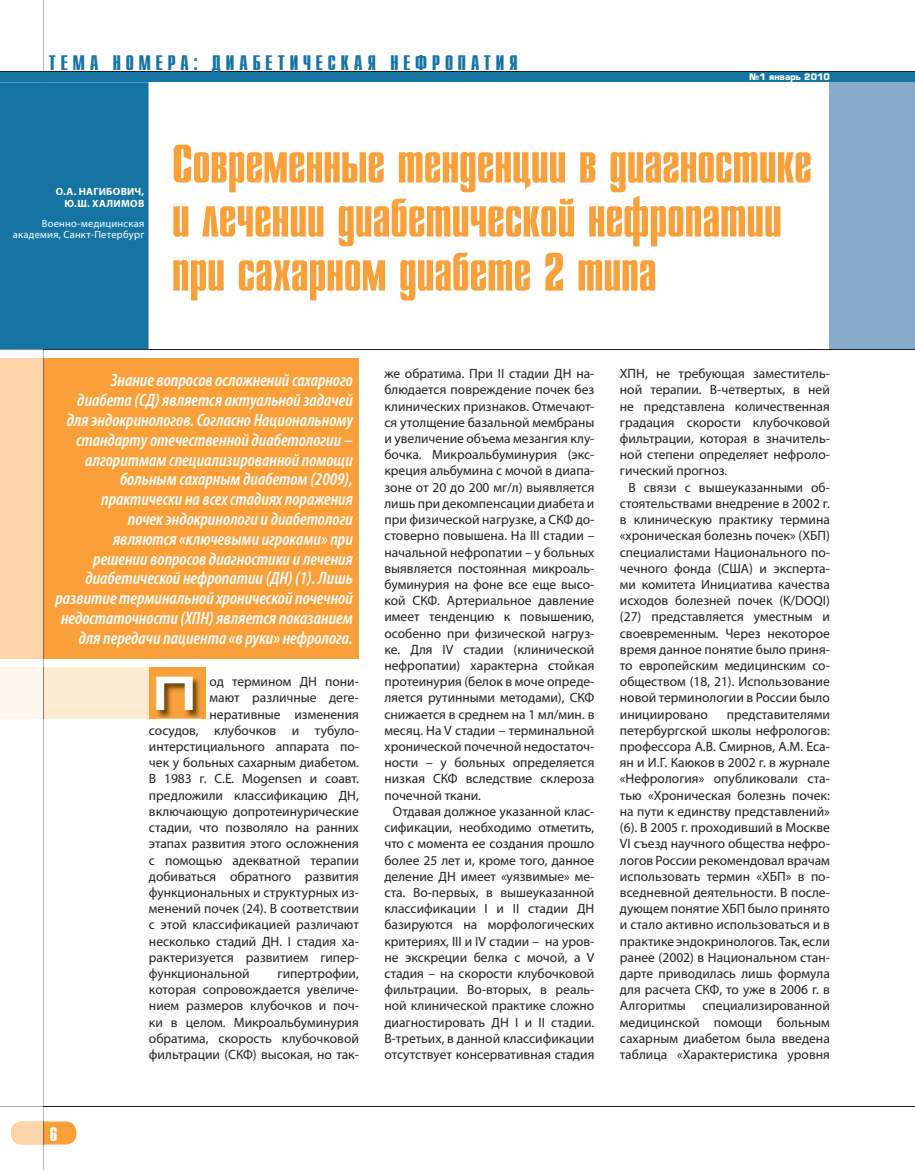
<style>
.page{position:relative;width:915px;height:1170px;background:#fff}
.page>*{position:absolute;margin:0;border:0;box-sizing:border-box;transform-origin:0 0}
.t1{font:54px/54px "Star C";color:#f9a03a}
.t2{font:700 48px "Europe Ext";color:#fff}
.t3{font:21px "Star C";letter-spacing:.235em;color:#1574a2}
.t4{font:19.5px "Star C";color:#fff}
.t5{font:italic 600 condensed 18px/19.8px "Myriad Pro";color:#fff;text-align:right}
.t6{font:13.5px/16.2px "Myriad Pro";color:#231f20;text-align:justify}
.t7{font:10.5px/11.6px "Myriad Pro";letter-spacing:.025em;color:#fff;text-align:right}
.t8{font:700 10.5px/11.6px "Myriad Pro";letter-spacing:.025em;color:#fff;text-align:right}
.t9{font:700 8.85px "Europe";color:#fff}
</style>
<div class="page">
<hr style="left:0;top:1105px;width:914px;height:1px;background:#231f20">
<div style="left:829px;top:81px;width:85px;height:269px;background:#86aaca"></div>
<div style="left:11px;top:1121px;width:65px;height:23px;background:#f9a03a;border-radius:11px"></div>
<hr style="left:0;top:349px;width:914px;height:1px;background:#231f20">
<div style="left:0;top:358px;width:359px;height:300px;background:#f9a03a"></div>
<div style="left:149px;top:667px;width:56px;height:51px;background:#f9a03a"></div>
<img style="left:198px;top:679px;width:3px;height:40px">
<img style="left:156px;top:718px;width:42px;height:1px">
<hr style="left:0;top:1105px;width:43px;height:1px;background:#a8a9ad">
<div style="left:0;top:358px;width:43px;height:300px;background:#fdd5a9"></div>
<hr style="left:43px;top:0;width:1px;height:349px;background:#808285">
<svg style="left:0;top:658px;width:198px;height:60px"></svg>
<hr style="left:43px;top:718px;width:1px;height:387px;background:#808285">
<svg style="left:11px;top:1105px;width:33px;height:64px"></svg>
<hr style="left:43px;top:358px;width:1px;height:300px;background:#806c56">
<hr style="left:43px;top:667px;width:1px;height:51px;background:#807d7a">
<div style="left:0;top:82px;width:148px;height:276px;background:#1574a2"></div>
<hr style="left:0;top:71px;width:914px;height:2px;background:#231f20">
<div style="left:0;top:72px;width:914px;height:10px;background:#1574a2"></div>
<h3 class="t3" style="left:49px;top:52px;width:470px">ТЕМА НОМЕРА: ДИАБЕТИЧЕСКАЯ НЕФРОПАТИЯ</h3>
<p class="t9" style="left:748px;top:72px;width:82px">№1 январь 2010</p>
<p class="t8" style="left:56px;top:186px;width:90px">О.А. НАГИБОВИЧ,<br>Ю.Ш. ХАЛИМОВ</p>
<p class="t7" style="left:13px;top:217px;width:133px">Военно-медицинская академия, Санкт-Петербург</p>
<h1 class="t1" style="left:172px;top:138px;width:641px">Современные тенденции в диагностике и лечении диабетической нефропатии при сахарном диабете 2 типа</h1>
<p class="t5" style="left:55px;top:370px;width:299px">Знание вопросов осложнений сахарного диабета (СД) является актуальной задачей для эндокринологов. Согласно Национальному стандарту отечественной диабетологии – алгоритмам специализированной помощи больным сахарным диабетом (2009), практически на всех стадиях поражения<br>почек эндокринологи и диабетологи<br>являются «ключевыми игроками» при решении вопросов диагностики и лечения диабетической нефропатии (ДН) (1). Лишь развитие терминальной хронической почечной недостаточности (ХПН) является показанием для передачи пациента «в руки» нефролога.</p>
<h2 class="t2" style="left:154px;top:666px;width:43px">П</h2>
<p class="t6" style="left:209px;top:673px;width:151px">од термином ДН пони-</p>
<p class="t6" style="left:209px;top:689px;width:151px">мают различные деге-</p>
<p class="t6" style="left:209px;top:705px;width:151px">неративные изменения</p>
<p class="t6" style="left:149px;top:722px;width:211px">сосудов, клубочков и тубуло-</p>
<p class="t6" style="left:149px;top:738px;width:211px">интерстициального аппарата по-</p>
<p class="t6" style="left:149px;top:754px;width:211px">чек у больных сахарным диабетом.</p>
<p class="t6" style="left:149px;top:770px;width:211px">В 1983 г. C.E. Mogensen и соавт.</p>
<p class="t6" style="left:149px;top:786px;width:211px">предложили классификацию ДН,</p>
<p class="t6" style="left:149px;top:803px;width:211px">включающую допротеинурические</p>
<p class="t6" style="left:149px;top:819px;width:211px">стадии, что позволяло на ранних</p>
<p class="t6" style="left:149px;top:835px;width:211px">этапах развития этого осложнения</p>
<p class="t6" style="left:149px;top:851px;width:211px">с помощью адекватной терапии</p>
<p class="t6" style="left:149px;top:867px;width:211px">добиваться обратного развития</p>
<p class="t6" style="left:149px;top:884px;width:211px">функциональных и структурных из-</p>
<p class="t6" style="left:149px;top:900px;width:211px">менений почек (24). В соответствии</p>
<p class="t6" style="left:149px;top:916px;width:211px">с этой классификацией различают</p>
<p class="t6" style="left:149px;top:932px;width:211px">несколько стадий ДН. I стадия ха-</p>
<p class="t6" style="left:149px;top:948px;width:211px">рактеризуется развитием гипер-</p>
<p class="t6" style="left:149px;top:965px;width:102px">функциональной</p>
<p class="t6" style="left:149px;top:965px;width:211px;text-indent:129px">гипертрофии, которая сопровождается увеличе&shy;нием размеров клубочков и поч&shy;ки в целом. Микроальбуминурия обратима, скорость клубочковой фильтрации (СКФ) высокая, но так-</p>
<p class="t6" style="left:384px;top:365px;width:211px">же обратима. При II стадии ДН на&shy;блюдается повреждение почек без клинических признаков. Отмечают&shy;ся утолщение базальной мембраны и увеличение объема мезангия клу&shy;бочка. Микроальбуминурия (экс&shy;креция альбумина с мочой в диапа&shy;зоне от 20 до 200 мг/л) выявляется лишь при декомпенсации диабета и при физической нагрузке, а СКФ до&shy;стоверно повышена. На III стадии – начальной нефропатии – у больных выявляется постоянная микроаль&shy;буминурия на фоне все еще высо&shy;кой СКФ. Артериальное давление имеет тенденцию к повышению, особенно при физической нагруз&shy;ке. Для IV стадии (клинической нефропатии) характерна стойкая протеинурия (белок в моче опреде&shy;ляется рутинными методами), СКФ снижается в среднем на 1 мл/мин. в месяц. На V стадии – терминальной хронической почечной недостаточ&shy;ности – у больных определяется низкая СКФ вследствие склероза почечной ткани.</p>
<p class="t6" style="left:384px;top:803px;width:211px;text-indent:9px">Отдавая должное указанной клас&shy;сификации, необходимо отметить, что с момента ее создания прошло более 25 лет и, кроме того, данное деление ДН имеет «уязвимые» ме&shy;ста. Во-первых, в вышеуказанной классификации I и II стадии ДН базируются на морфологических критериях, III и IV стадии – на уров&shy;не экскреции белка с мочой, а V стадия – на скорости клубочковой фильтрации. Во-вторых, в реаль&shy;ной клинической практике сложно диагностировать ДН I и II стадии.<br>В-третьих, в данной классификации отсутствует консервативная стадия</p>
<p class="t6" style="left:619px;top:365px;width:211px">ХПН, не требующая заместитель&shy;ной терапии. В-четвертых, в ней не представлена количественная градация скорости клубочковой фильтрации, которая в значитель&shy;ной степени определяет нефроло&shy;гический прогноз.</p>
<p class="t6" style="left:619px;top:479px;width:211px;text-indent:9px">В связи с вышеуказанными об&shy;стоятельствами внедрение в 2002 г. в клиническую практику термина «хроническая болезнь почек» (ХБП) специалистами Национального по&shy;чечного фонда (США) и эксперта&shy;ми комитета Инициатива качества исходов болезней почек (K/DOQI) (27) представляется уместным и своевременным. Через некоторое время данное понятие было приня&shy;то европейским медицинским со&shy;обществом (18, 21). Использование новой терминологии в России было инициировано</p>
<p class="t6" style="left:619px;top:705px;width:211px;text-indent:107px">представителями петербургской школы нефрологов: профессора А.В. Смирнов, А.М. Еса&shy;ян и И.Г. Каюков в 2002 г. в журнале «Нефрология» опубликовали ста&shy;тью «Хроническая болезнь почек: на пути к единству представлений» (6). В 2005 г. проходивший в Москве VI съезд научного общества нефро&shy;логов России рекомендовал врачам использовать термин «ХБП» в по&shy;вседневной деятельности. В после&shy;дующем понятие ХБП было принято и стало активно использоваться и в практике эндокринологов. Так, если ранее (2002) в Национальном стан&shy;дарте приводилась лишь формула для расчета СКФ, то уже в 2006 г. в Алгоритмы специализированной медицинской помощи больным сахарным диабетом была введена таблица «Характеристика уровня</p>
<h3 class="t4" style="left:50px;top:1123px;width:9px">6</h3>
</div>
